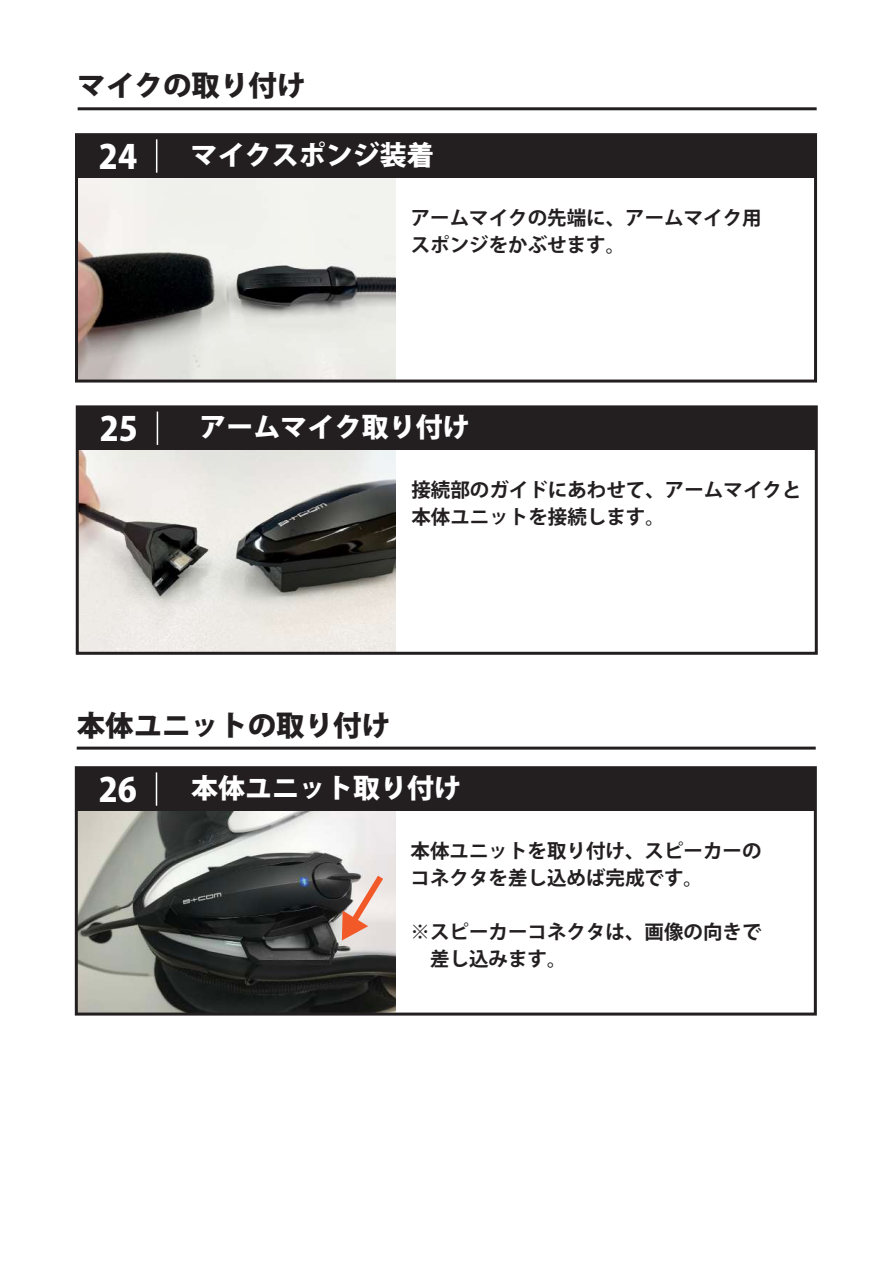
<style>
.page{position:relative;width:893px;height:1263px;background:#fff}
.page>*{position:absolute;margin:0;border:0;box-sizing:border-box;transform-origin:0 0}
.t1{font:800 33px "Koz Go Pr 6 N";color:#fff}
.t2{font:800 28.5px "Koz Go Pr 6 N";color:#231f20}
.t3{font:800 27px "Koz Go Pr 6 N";color:#fff}
.t4{font:700 19.5px/27px "Koz Go Pr 6 N";color:#231f20}
</style>
<div class="page">
<img style="left:79px;top:810px;width:316px;height:201px">
<img style="left:80px;top:450px;width:315px;height:201px">
<img style="left:79px;top:177px;width:316px;height:201px">
<div style="left:77px;top:135px;width:738px;height:42px;background:#231f20"></div>
<div style="left:75px;top:133px;width:742px;height:249px;border:3px solid #231f20"></div>
<hr style="left:156px;top:139px;width:1px;height:34px;background:#fff">
<div style="left:77px;top:407px;width:739px;height:43px;background:#231f20"></div>
<div style="left:76px;top:405px;width:742px;height:250px;border:3px solid #231f20"></div>
<hr style="left:157px;top:412px;width:1px;height:33px;background:#fff">
<hr style="left:78px;top:107px;width:739px;height:3px;background:#231f20">
<div style="left:76px;top:768px;width:739px;height:42px;background:#231f20"></div>
<div style="left:75px;top:766px;width:742px;height:249px;border:3px solid #231f20"></div>
<hr style="left:156px;top:772px;width:1px;height:34px;background:#fff">
<hr style="left:77px;top:747px;width:739px;height:3px;background:#231f20">
<svg style="left:342px;top:869px;width:47px;height:71px;background:#d5b3a8"></svg>
<h2 class="t2" style="left:78px;top:70px;width:229px">マイクの取り付け</h2>
<h1 class="t1" style="left:99px;top:138px;width:40px">24</h1>
<h3 class="t3" style="left:191px;top:140px;width:245px">マイクスポンジ装着</h3>
<p class="t4" style="left:411px;top:204px;width:352px">アームマイクの先端に、アームマイク用スポンジをかぶせます。</p>
<h1 class="t1" style="left:100px;top:410px;width:40px">25</h1>
<h3 class="t3" style="left:200px;top:412px;width:271px">アームマイク取り付け</h3>
<p class="t4" style="left:411px;top:477px;width:391px">接続部のガイドにあわせて、アームマイクと本体ユニットを接続します。</p>
<h2 class="t2" style="left:77px;top:709px;width:315px">本体ユニットの取り付け</h2>
<h1 class="t1" style="left:99px;top:771px;width:40px">26</h1>
<h3 class="t3" style="left:191px;top:773px;width:271px">本体ユニット取り付け</h3>
<p class="t4" style="left:410px;top:837px;width:352px">本体ユニットを取り付け、スピーカーのコネクタを差し込めば完成です。</p>
<p class="t4" style="left:410px;top:918px;width:352px">※スピーカーコネクタは、画像の向きで　差し込みます。</p>
</div>
